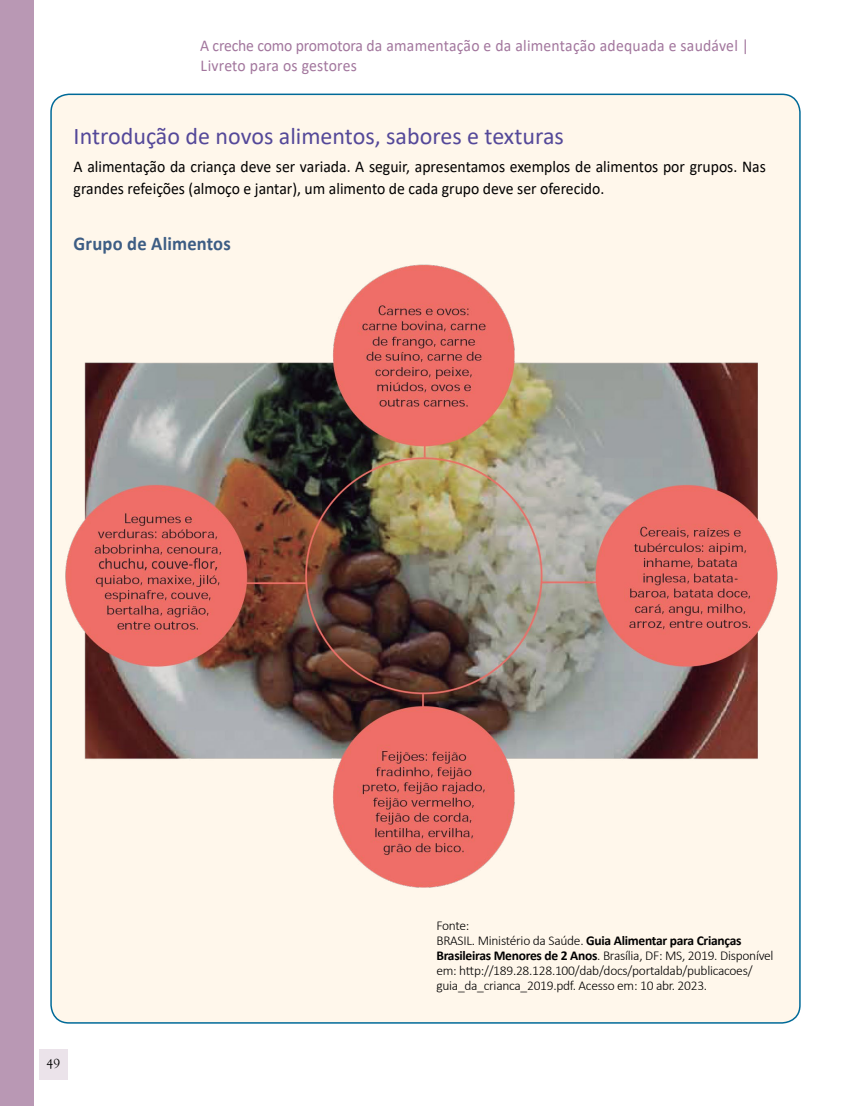
<style>
.page{position:relative;width:851px;height:1106px;background:#fff}
.page>*{position:absolute;margin:0;border:0;box-sizing:border-box;transform-origin:0 0}
.t1{font:24px "Calibri";color:#544899}
.t2{font:700 19.5px "Calibri";letter-spacing:.01em;color:#3d5d84;scale:.95 1}
.t3{font:16.5px/22.5px "Calibri";color:#000;scale:.95 1}
.t4{font:16.5px/19.8px "Calibri";letter-spacing:.015em;color:#a2769d;scale:.95 1}
.t5{font:300 13.5px/15px "Calibri";letter-spacing:-.02em;color:#000}
.t6{font:13.5px "Goudy Old Style T";color:#000}
.s1{font-weight:700}
</style>
<div class="page">
<div style="left:0;top:0;width:34px;height:1106px;background:#b998b4"></div>
<div style="left:51px;top:94px;width:748px;height:928px;background:#fff7eb;border-radius:18px"></div>
<img style="left:50px;top:251px;width:728px;height:643px">
<div style="left:39px;top:1049px;width:29px;height:30px;background:#ebe3ea"></div>
<p class="t4" style="left:200px;top:35px;width:579px">A creche como promotora da amamentação e da alimentação adequada e saudável |<br>Livreto para os gestores</p>
<h1 class="t1" style="left:74px;top:119px;width:491px">Introdução de novos alimentos, sabores e texturas</h1>
<p class="t3" style="left:74px;top:154px;width:730px">A alimentação da criança deve ser variada. A seguir, apresentamos exemplos de alimentos por grupos. Nas grandes refeições (almoço e jantar), um alimento de cada grupo deve ser oferecido.</p>
<h2 class="t2" style="left:74px;top:230px;width:167px">Grupo de Alimentos</h2>
<p class="t6" style="left:47px;top:1056px;width:15px">50</p>
<p class="t6" style="left:47px;top:1056px;width:15px">49</p>
<p class="t5" style="left:436px;top:917px;width:339px">Fonte:<br>BRASIL. Ministério da Saúde. <span class="s1">Guia Alimentar para Crianças Brasileiras Menores de 2 Anos</span>. Brasília, DF: MS, 2019. Disponível em: http://189.28.128.100/dab/docs/portaldab/publicacoes/ guia_da_crianca_2019.pdf. Acesso em: 10 abr. 2023.</p>
</div>
